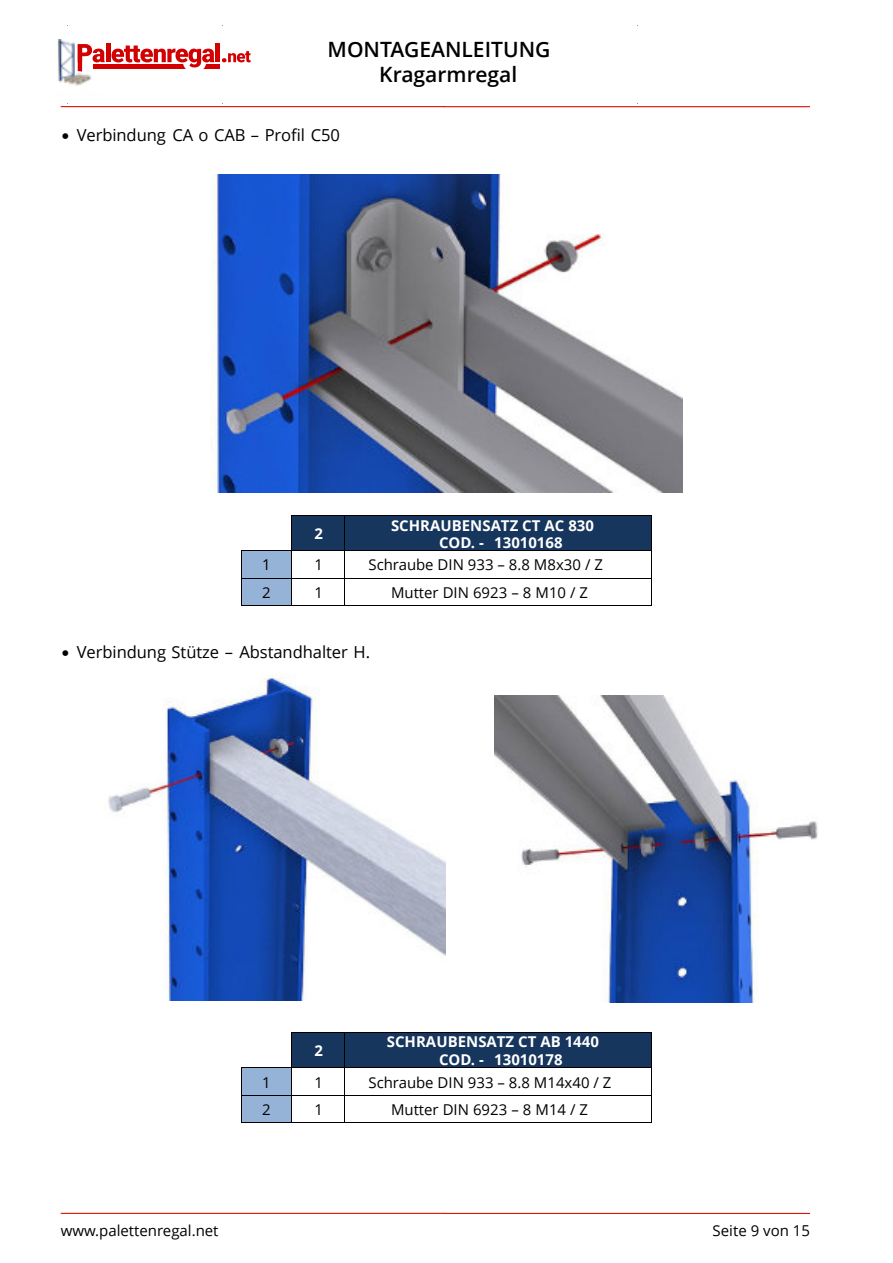
<style>
.page{position:relative;width:893px;height:1263px;background:#fff}
.page>*{position:absolute;margin:0;border:0;box-sizing:border-box;transform-origin:0 0}
.t1{font:600 21px/25.8px "Open Sans";color:#000}
.t2{font:16.5px "Open Sans";letter-spacing:-.005em;color:#000}
.t3{font:15px "Open Sans";color:#000}
.t4{font:700 15px/17.2px "Open Sans";color:#fff}
.s1{font-family:"Lucida Grande"}
</style>
<div class="page">
<hr style="left:93px;top:64px;width:127px;height:4px;background:#d20000">
<div style="left:183px;top:52px;width:23px;height:21px;background:#fff;border:10px solid #fff;border-radius:50%"></div>
<svg style="left:129px;top:46px;width:85px;height:21px"></svg>
<hr style="left:216px;top:43px;width:4px;height:19px;background:#d20000">
<svg style="left:222px;top:51px;width:29px;height:11px"></svg>
<img style="left:58px;top:40px;width:71px;height:46px">
<svg style="left:78px;top:44px;width:27px;height:28px"></svg>
<hr style="left:61px;top:1213px;width:749px;height:1px;background:#df1303">
<svg style="left:60px;top:103px;width:750px;height:5px"></svg>
<img style="left:495px;top:696px;width:323px;height:307px">
<img style="left:210px;top:174px;width:473px;height:318px">
<img style="left:108px;top:676px;width:337px;height:324px">
<div style="left:292px;top:516px;width:53px;height:34px;background:#17365d"></div>
<div style="left:345px;top:516px;width:306px;height:34px;background:#17365d"></div>
<hr style="left:292px;top:515px;width:52px;height:1px;background:#000">
<hr style="left:345px;top:515px;width:306px;height:1px;background:#000">
<hr style="left:291px;top:516px;width:1px;height:34px;background:#000">
<hr style="left:344px;top:516px;width:1px;height:34px;background:#000">
<hr style="left:651px;top:516px;width:1px;height:34px;background:#000">
<div style="left:242px;top:551px;width:50px;height:27px;background:#95b3d7"></div>
<hr style="left:242px;top:550px;width:49px;height:1px;background:#000">
<hr style="left:292px;top:550px;width:52px;height:1px;background:#000">
<hr style="left:345px;top:550px;width:306px;height:1px;background:#000">
<div style="left:242px;top:579px;width:50px;height:26px;background:#95b3d7"></div>
<hr style="left:242px;top:578px;width:49px;height:1px;background:#000">
<hr style="left:292px;top:578px;width:52px;height:1px;background:#000">
<hr style="left:345px;top:578px;width:306px;height:1px;background:#000">
<svg style="left:241px;top:550px;width:1px;height:56px"></svg>
<hr style="left:242px;top:605px;width:49px;height:1px;background:#000">
<svg style="left:291px;top:550px;width:1px;height:56px"></svg>
<hr style="left:292px;top:605px;width:52px;height:1px;background:#000">
<svg style="left:344px;top:550px;width:1px;height:56px"></svg>
<hr style="left:345px;top:605px;width:306px;height:1px;background:#000">
<svg style="left:651px;top:550px;width:1px;height:56px"></svg>
<div style="left:292px;top:1033px;width:53px;height:34px;background:#17365d"></div>
<div style="left:345px;top:1033px;width:306px;height:34px;background:#17365d"></div>
<hr style="left:292px;top:1032px;width:52px;height:1px;background:#000">
<hr style="left:345px;top:1032px;width:306px;height:1px;background:#000">
<hr style="left:291px;top:1033px;width:1px;height:34px;background:#000">
<hr style="left:344px;top:1033px;width:1px;height:34px;background:#000">
<hr style="left:651px;top:1033px;width:1px;height:34px;background:#000">
<div style="left:242px;top:1068px;width:50px;height:27px;background:#95b3d7"></div>
<hr style="left:242px;top:1067px;width:49px;height:1px;background:#000">
<hr style="left:292px;top:1067px;width:52px;height:1px;background:#000">
<hr style="left:345px;top:1067px;width:306px;height:1px;background:#000">
<div style="left:242px;top:1095px;width:50px;height:27px;background:#95b3d7"></div>
<hr style="left:242px;top:1095px;width:49px;height:1px;background:#000">
<hr style="left:292px;top:1095px;width:52px;height:1px;background:#000">
<hr style="left:345px;top:1095px;width:306px;height:1px;background:#000">
<svg style="left:241px;top:1067px;width:1px;height:56px"></svg>
<hr style="left:242px;top:1122px;width:49px;height:1px;background:#000">
<svg style="left:291px;top:1067px;width:1px;height:56px"></svg>
<hr style="left:292px;top:1122px;width:52px;height:1px;background:#000">
<svg style="left:344px;top:1067px;width:1px;height:56px"></svg>
<hr style="left:345px;top:1122px;width:306px;height:1px;background:#000">
<svg style="left:651px;top:1067px;width:1px;height:56px"></svg>
<h1 class="t1" style="left:379px;top:38px;width:173px;text-indent:-52px">MONTAGEANLEITUNG<br>Kragarmregal</h1>
<p class="t2" style="left:61px;top:129px;width:281px"><span class="s1">•</span> Verbindung CA o CAB – Profil C50</p>
<p class="t4" style="left:314px;top:527px;width:10px">2</p>
<p class="t4" style="left:439px;top:518px;width:156px;text-indent:-48px">SCHRAUBENSATZ CT AC 830<br>COD. - 13010168</p>
<p class="t3" style="left:262px;top:559px;width:10px">1</p>
<p class="t3" style="left:314px;top:559px;width:10px">1</p>
<p class="t3" style="left:369px;top:559px;width:236px">Schraube DIN 933 – 8.8 M8x30 / Z</p>
<p class="t3" style="left:262px;top:587px;width:10px">2</p>
<p class="t3" style="left:314px;top:587px;width:10px">1</p>
<p class="t3" style="left:391px;top:587px;width:199px">Mutter DIN 6923 – 8 M10 / Z</p>
<p class="t2" style="left:61px;top:646px;width:311px"><span class="s1">•</span> Verbindung Stütze – Abstandhalter H.</p>
<p class="t4" style="left:314px;top:1043px;width:10px">2</p>
<p class="t4" style="left:439px;top:1035px;width:161px;text-indent:-52px">SCHRAUBENSATZ CT AB 1440<br>COD. - 13010178</p>
<p class="t3" style="left:262px;top:1076px;width:10px">1</p>
<p class="t3" style="left:314px;top:1076px;width:10px">1</p>
<p class="t3" style="left:369px;top:1076px;width:244px">Schraube DIN 933 – 8.8 M14x40 / Z</p>
<p class="t3" style="left:262px;top:1104px;width:10px">2</p>
<p class="t3" style="left:314px;top:1104px;width:10px">1</p>
<p class="t3" style="left:391px;top:1104px;width:199px">Mutter DIN 6923 – 8 M14 / Z</p>
<p class="t3" style="left:61px;top:1224px;width:159px">www.palettenregal.net</p>
<p class="t3" style="left:713px;top:1224px;width:99px">Seite 9 von 15</p>
</div>
